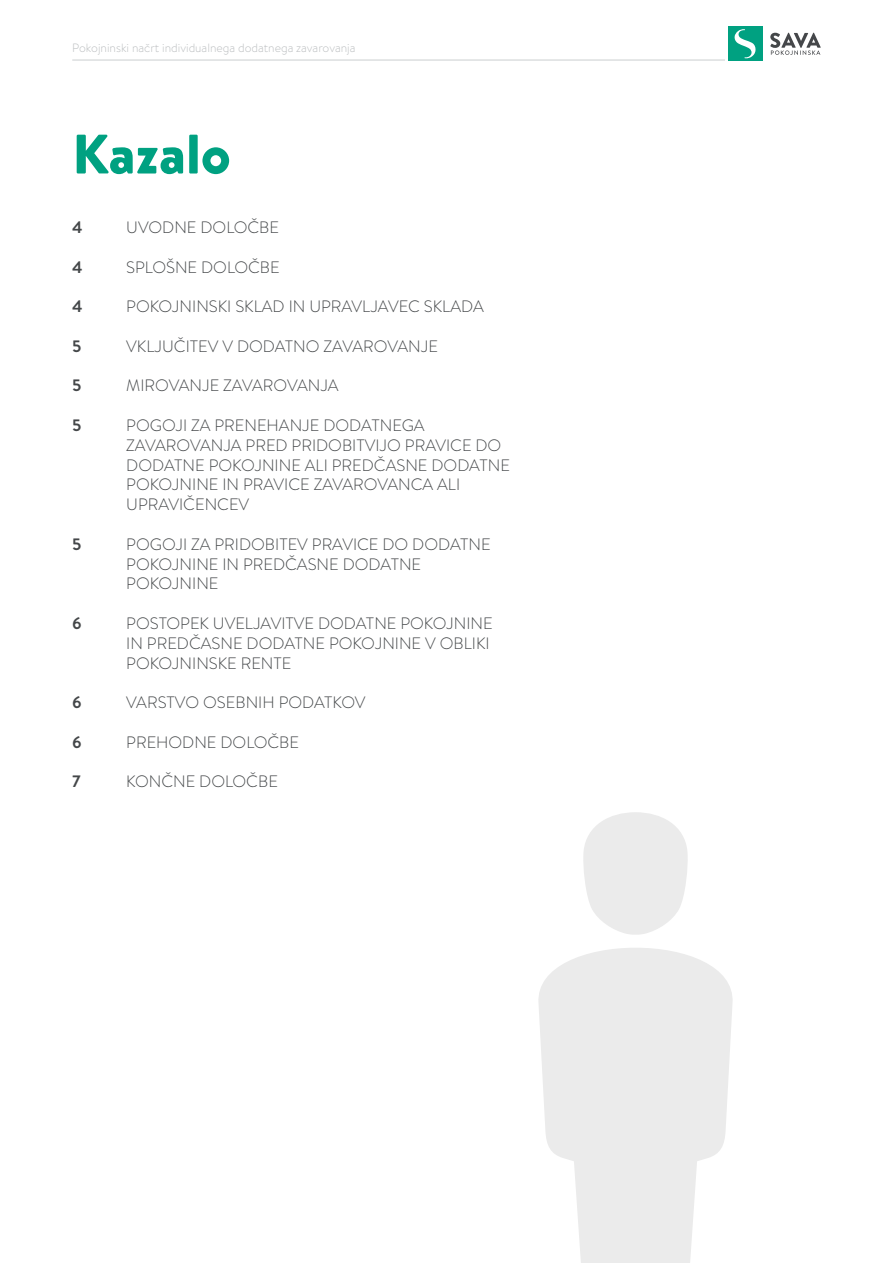
<style>
.page{position:relative;width:893px;height:1263px;background:#fff}
.page>*{position:absolute;margin:0;border:0;box-sizing:border-box;transform-origin:0 0}
.t1{font:900 55.5px "Brandon Text";color:#00a181}
.t2{font:300 16.5px/19.8px "Brandon Text";color:#444749}
.t3{font:700 16.5px "Brandon Text";color:#444749}
.t4{font:300 12px "Brandon Text";color:#b9bcbe}
</style>
<div class="page">
<svg style="left:538px;top:812px;width:195px;height:451px;fill:#ebebeb"></svg>
<hr style="left:72px;top:59px;width:653px;height:2px;background:#dcdedf">
<div style="left:728px;top:27px;width:34px;height:34px;background:#00a181"></div>
<svg style="left:734px;top:29px;width:22px;height:29px"></svg>
<svg style="left:770px;top:33px;width:51px;height:22px"></svg>
<p class="t4" style="left:72px;top:39px;width:285px">Pokojninski načrt individualnega dodatnega zavarovanja</p>
<h1 class="t1" style="left:72px;top:115px;width:160px">Kazalo</h1>
<p class="t3" style="left:72px;top:216px;width:12px">4</p>
<p class="t2" style="left:126px;top:217px;width:154px">UVODNE DOLOČBE</p>
<p class="t3" style="left:72px;top:255px;width:12px">4</p>
<p class="t2" style="left:126px;top:256px;width:155px">SPLOŠNE DOLOČBE</p>
<p class="t3" style="left:72px;top:295px;width:12px">4</p>
<p class="t2" style="left:126px;top:296px;width:359px">POKOJNINSKI SKLAD IN UPRAVLJAVEC SKLADA</p>
<p class="t3" style="left:72px;top:334px;width:11px">5</p>
<p class="t2" style="left:126px;top:336px;width:313px">VKLJUČITEV V DODATNO ZAVAROVANJE</p>
<p class="t3" style="left:72px;top:374px;width:11px">5</p>
<p class="t2" style="left:126px;top:375px;width:214px">MIROVANJE ZAVAROVANJA</p>
<p class="t3" style="left:72px;top:414px;width:11px">5</p>
<p class="t2" style="left:126px;top:415px;width:385px">POGOJI ZA PRENEHANJE DODATNEGA ZAVAROVANJA PRED PRIDOBITVIJO PRAVICE DO DODATNE POKOJNINE ALI PREDČASNE DODATNE POKOJNINE IN PRAVICE ZAVAROVANCA ALI UPRAVIČENCEV</p>
<p class="t3" style="left:72px;top:532px;width:11px">5</p>
<p class="t2" style="left:126px;top:534px;width:366px">POGOJI ZA PRIDOBITEV PRAVICE DO DODATNE<br>POKOJNINE IN PREDČASNE DODATNE<br>POKOJNINE</p>
<p class="t3" style="left:72px;top:612px;width:11px">6</p>
<p class="t2" style="left:126px;top:613px;width:368px">POSTOPEK UVELJAVITVE DODATNE POKOJNINE<br>IN PREDČASNE DODATNE POKOJNINE V OBLIKI<br>POKOJNINSKE RENTE</p>
<p class="t3" style="left:72px;top:691px;width:11px">6</p>
<p class="t2" style="left:126px;top:692px;width:241px">VARSTVO OSEBNIH PODATKOV</p>
<p class="t3" style="left:72px;top:730px;width:11px">6</p>
<p class="t2" style="left:126px;top:732px;width:174px">PREHODNE DOLOČBE</p>
<p class="t3" style="left:72px;top:770px;width:10px">7</p>
<p class="t2" style="left:126px;top:771px;width:153px">KONČNE DOLOČBE</p>
</div>
